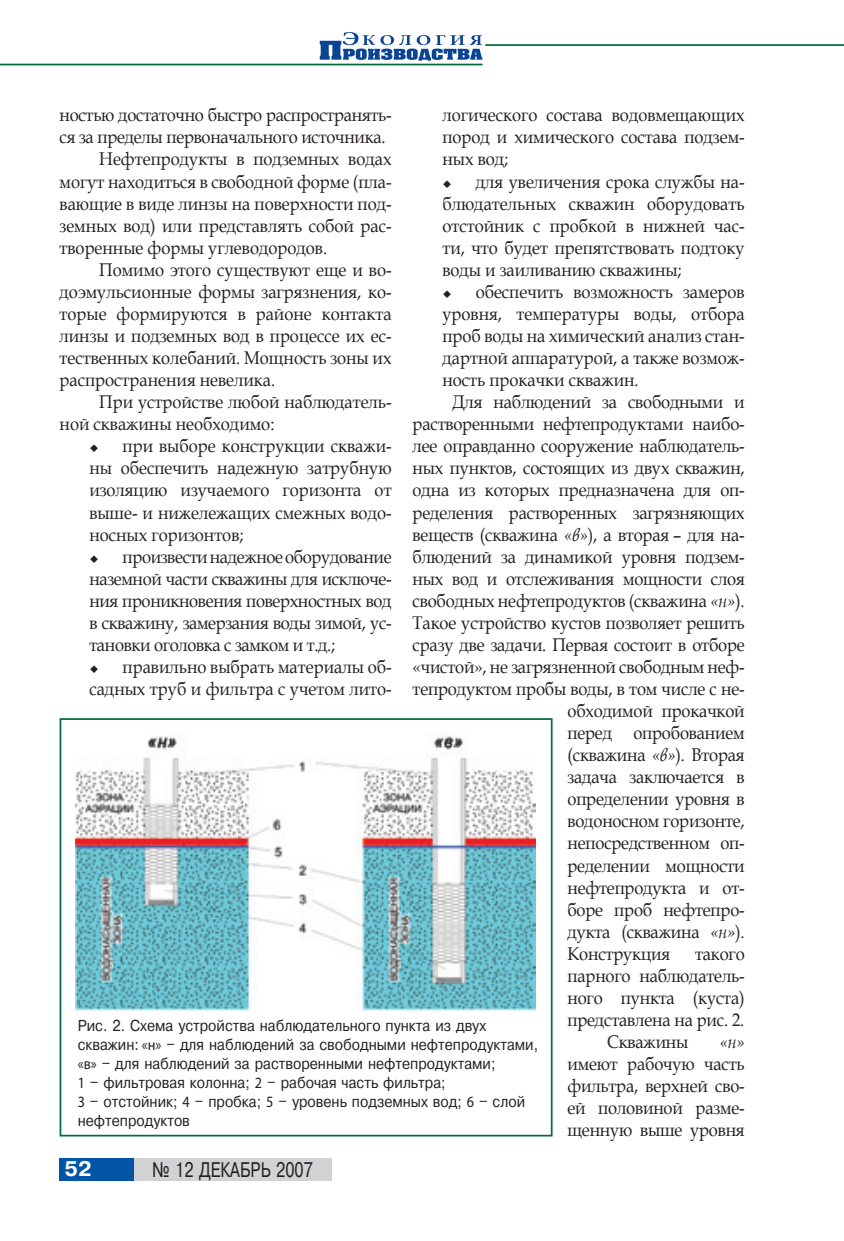
<style>
.page{position:relative;width:844px;height:1241px;background:#fff}
.page>*{position:absolute;margin:0;border:0;box-sizing:border-box;transform-origin:0 0}
.t1{font:21px "Pragmatica Cyrillic";color:#231f20;scale:.75 1}
.t2{font:21px "Pragmatica Bold Cyrillic";color:#fff}
.t3{font:18.38px/22.1px "Book Antiqua";letter-spacing:-.01em;color:#231f20;text-align:justify;scale:.9 1}
.t4{font:italic 18.38px "Book Antiqua";color:#231f20;scale:.9 1}
.t5{font:15.75px/18.9px "Pragmatica Cyrillic";color:#231f20;scale:.9 1}
.s1{font-style:italic}
.s2{font-family:"Myriad Pro"}
</style>
<div class="page">
<div style="left:133px;top:1158px;width:199px;height:22px;background:#d1d2d4"></div>
<svg style="left:319px;top:32px;width:163px;height:29px"></svg>
<div style="left:60px;top:1158px;width:74px;height:22px;background:#0154a6"></div>
<hr style="left:0;top:64px;width:482px;height:1px;background:#006f3a">
<hr style="left:485px;top:44px;width:358px;height:2px;background:#006f3a">
<img style="left:75px;top:736px;width:460px;height:275px">
<div style="left:60px;top:718px;width:492px;height:418px;border:2px solid #006f3a"></div>
<p class="t3" style="left:60px;top:104px;width:370px">ностью достаточно быстро распространять-</p>
<p class="t3" style="left:60px;top:126px;width:363px">ся за пределы первоначального источника.</p>
<p class="t3" style="left:99px;top:148px;width:326px">Нефтепродукты в подземных водах</p>
<p class="t3" style="left:60px;top:170px;width:370px">могут находиться в свободной форме (пла-</p>
<p class="t3" style="left:60px;top:192px;width:370px">вающие в виде линзы на поверхности под-</p>
<p class="t3" style="left:60px;top:214px;width:370px">земных вод) или представлять собой рас-</p>
<p class="t3" style="left:60px;top:236px;width:299px">творенные формы углеводородов.</p>
<p class="t3" style="left:99px;top:258px;width:326px">Помимо этого существуют еще и во-</p>
<p class="t3" style="left:60px;top:280px;width:370px">доэмульсионные формы загрязнения, ко-</p>
<p class="t3" style="left:60px;top:302px;width:370px">торые формируются в районе контакта</p>
<p class="t3" style="left:60px;top:324px;width:370px">линзы и подземных вод в процессе их ес-</p>
<p class="t3" style="left:60px;top:346px;width:370px">тественных колебаний. Мощность зоны их</p>
<p class="t3" style="left:60px;top:368px;width:241px">распространения невелика.</p>
<p class="t3" style="left:99px;top:390px;width:326px">При устройстве любой наблюдатель-</p>
<p class="t3" style="left:60px;top:412px;width:240px">ной скважины необходимо:</p>
<p class="t3" style="left:123px;top:434px;width:300px">при выборе конструкции скважи-</p>
<p class="t3" style="left:89px;top:456px;width:337px">ны обеспечить надежную затрубную</p>
<p class="t3" style="left:89px;top:478px;width:337px">изоляцию изучаемого горизонта от</p>
<p class="t3" style="left:89px;top:500px;width:337px">выше- и нижележащих смежных водо-</p>
<p class="t3" style="left:89px;top:523px;width:173px">носных горизонтов;</p>
<p class="t3" style="left:123px;top:545px;width:300px">произвести надежное оборудование</p>
<p class="t3" style="left:89px;top:567px;width:337px">наземной части скважины для исключе-</p>
<p class="t3" style="left:89px;top:589px;width:337px">ния проникновения поверхностных вод</p>
<p class="t3" style="left:89px;top:611px;width:337px">в скважину, замерзания воды зимой, ус-</p>
<p class="t3" style="left:89px;top:633px;width:274px">тановки оголовка с замком и т.д.;</p>
<p class="t3" style="left:123px;top:655px;width:300px">правильно выбрать материалы об-</p>
<p class="t3" style="left:89px;top:677px;width:337px">садных труб и фильтра с учетом лито-</p>
<p class="t3" style="left:442px;top:104px;width:337px">логического состава водовмещающих пород и химического состава подзем&shy;ных вод;</p>
<p class="t3" style="left:442px;top:170px;width:337px;text-indent:33px">для увеличения срока службы на&shy;блюдательных скважин оборудовать отстойник с пробкой в нижней час&shy;ти, что будет препятствовать подтоку воды и заиливанию скважины;</p>
<p class="t3" style="left:475px;top:280px;width:300px">обеспечить возможность замеров</p>
<p class="t3" style="left:442px;top:302px;width:337px">уровня, температуры воды, отбора</p>
<p class="t3" style="left:442px;top:324px;width:337px">проб воды на химический анализ стан-</p>
<p class="t3" style="left:442px;top:346px;width:337px">дартной аппаратурой, а также возмож-</p>
<p class="t3" style="left:442px;top:368px;width:219px">ность прокачки скважин.</p>
<p class="t3" style="left:452px;top:390px;width:326px">Для наблюдений за свободными и</p>
<p class="t3" style="left:412px;top:412px;width:370px">растворенными нефтепродуктами наибо-</p>
<p class="t3" style="left:412px;top:434px;width:370px">лее оправданно сооружение наблюдатель-</p>
<p class="t3" style="left:412px;top:456px;width:370px">ных пунктов, состоящих из двух скважин,</p>
<p class="t3" style="left:412px;top:478px;width:370px">одна из которых предназначена для оп-</p>
<p class="t3" style="left:412px;top:500px;width:370px">ределения растворенных загрязняющих</p>
<p class="t3" style="left:412px;top:523px;width:370px">веществ (скважина <span class="s1">«в»</span>), а вторая – для на-</p>
<p class="t3" style="left:412px;top:545px;width:370px">блюдений за динамикой уровня подзем-</p>
<p class="t3" style="left:412px;top:567px;width:370px">ных вод и отслеживания мощности слоя</p>
<p class="t3" style="left:412px;top:589px;width:370px">свободных нефтепродуктов (скважина <span class="s1">«н»</span>).</p>
<p class="t3" style="left:412px;top:611px;width:370px">Такое устройство кустов позволяет решить</p>
<p class="t3" style="left:412px;top:633px;width:370px">сразу две задачи. Первая состоит в отборе</p>
<p class="t3" style="left:412px;top:655px;width:370px">«чистой», не загрязненной свободным неф-</p>
<p class="t3" style="left:412px;top:677px;width:370px">тепродуктом пробы воды, в том числе с не-</p>
<p class="t3" style="left:567px;top:699px;width:198px">обходимой прокачкой</p>
<p class="t3" style="left:567px;top:721px;width:198px">перед опробованием</p>
<p class="t3" style="left:567px;top:743px;width:198px">(скважина <span class="s1">«в»</span>). Вторая</p>
<p class="t3" style="left:567px;top:765px;width:198px">задача заключается в</p>
<p class="t3" style="left:567px;top:787px;width:198px">определении уровня в</p>
<p class="t3" style="left:567px;top:809px;width:198px">водоносном горизонте,</p>
<p class="t3" style="left:567px;top:831px;width:198px">непосредственном оп-</p>
<p class="t3" style="left:567px;top:853px;width:198px">ределении мощности</p>
<p class="t3" style="left:567px;top:875px;width:198px">нефтепродукта и от-</p>
<p class="t3" style="left:567px;top:897px;width:198px">боре проб нефтепро-</p>
<p class="t3" style="left:567px;top:919px;width:198px">дукта (скважина <span class="s1">«н»</span>).</p>
<p class="t3" style="left:567px;top:941px;width:115px">Конструкция</p>
<p class="t3" style="left:694px;top:941px;width:57px">такого</p>
<p class="t3" style="left:567px;top:964px;width:198px">парного наблюдатель-</p>
<p class="t3" style="left:567px;top:986px;width:198px">ного пункта (куста)</p>
<p class="t3" style="left:567px;top:1008px;width:198px">представлена на рис. 2.</p>
<p class="t3" style="left:607px;top:1030px;width:92px">Скважины</p>
<p class="t4" style="left:719px;top:1028px;width:29px">«н»</p>
<p class="t3" style="left:567px;top:1052px;width:198px">имеют рабочую часть фильтра, верхней сво&shy;ей половиной разме&shy;щенную выше уровня</p>
<p class="t5" style="left:78px;top:1016px;width:513px">Рис. 2. Схема устройства наблюдательного пункта из двух скважин: <span class="s2">«н»</span> – для наблюдений за свободными нефтепродуктами, <span class="s2">«в»</span> – для наблюдений за растворенными нефтепродуктами;<br><span class="s2">1</span> – фильтровая колонна; <span class="s2">2</span> – рабочая часть фильтра;<br><span class="s2">3</span> – отстойник; <span class="s2">4</span> – пробка; <span class="s2">5</span> – уровень подземных вод; <span class="s2">6</span> – слой нефтепродуктов</p>
<p class="t2" style="left:64px;top:1156px;width:29px">52</p>
<p class="t1" style="left:152px;top:1158px;width:216px">№ 12 декабрь 2007</p>
</div>
